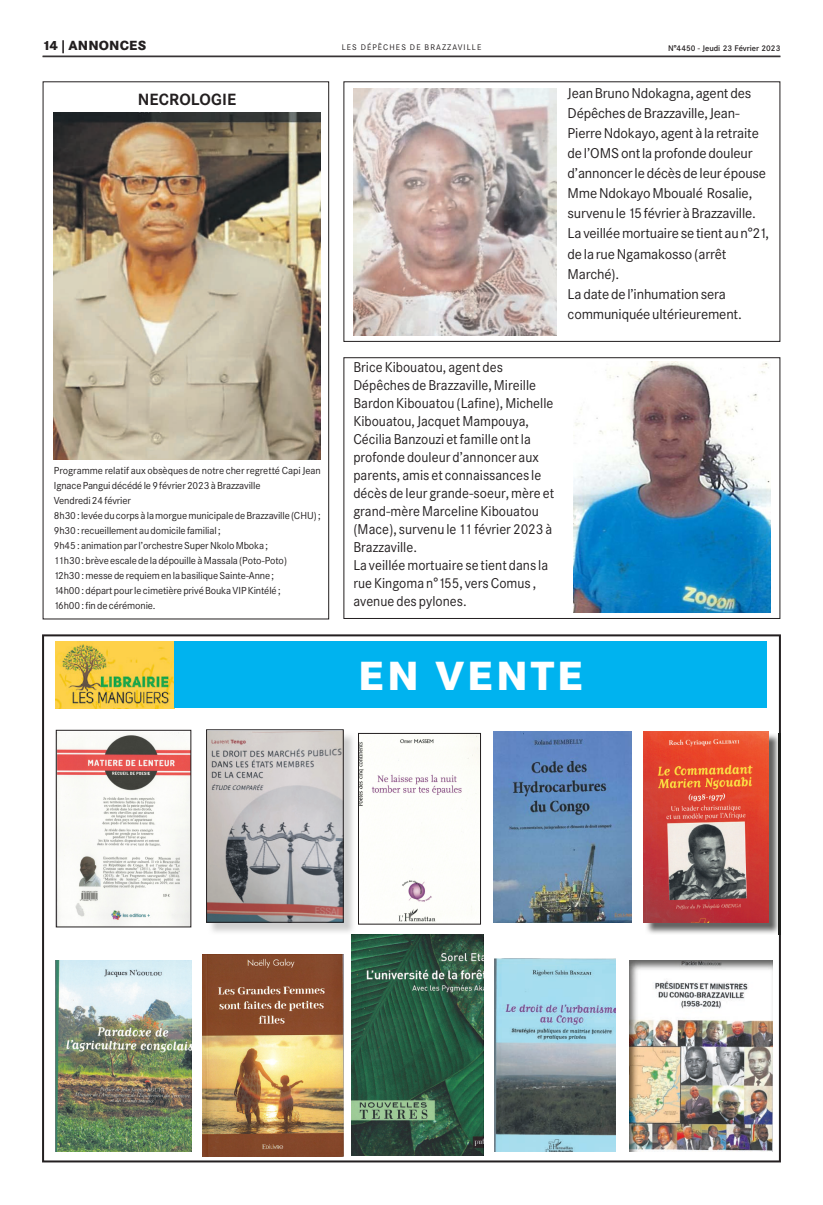
<style>
.page{position:relative;width:823px;height:1205px;background:#fff}
.page>*{position:absolute;margin:0;border:0;box-sizing:border-box;transform-origin:0 0}
.t1{font:800 40px "Corporate SBQ";letter-spacing:.07em;color:#fff}
.t2{font:700 16px "Corporate SBQ";letter-spacing:.01em;color:#231f20}
.t3{font:14px/18px "Corporate SBQ";color:#231f20;scale:.96 1}
.t4{font:14px/20px "Corporate SBQ";color:#231f20}
.t5{font:800 13px "Corporate SBQ";letter-spacing:.01em;color:#231f20}
.t6{font:10px/15px "Corporate SBQ";letter-spacing:-.01em;color:#231f20}
.t7{font:500 8px "Corporate SBQ";color:#231f20}
.t8{font:8px "Corporate SBQ";letter-spacing:.135em;color:#231f20}
</style>
<div class="page">
<hr style="left:43px;top:56px;width:737px;height:1px;background:#231f20">
<svg style="left:42px;top:634px;width:738px;height:528px"></svg>
<img style="left:56px;top:641px;width:118px;height:67px">
<div style="left:174px;top:641px;width:591px;height:67px;background:#00b3ef"></div>
<img style="left:208px;top:731px;width:148px;height:204px">
<img style="left:208px;top:731px;width:133px;height:189px">
<div style="left:206px;top:729px;width:137px;height:193px;border:1px solid #231f20"></div>
<img style="left:644px;top:733px;width:136px;height:202px">
<img style="left:643px;top:732px;width:124px;height:190px">
<img style="left:493px;top:732px;width:137px;height:190px">
<img style="left:629px;top:960px;width:142px;height:191px">
<img style="left:55px;top:960px;width:136px;height:191px">
<img style="left:494px;top:958px;width:121px;height:193px">
<img style="left:202px;top:954px;width:141px;height:202px">
<img style="left:351px;top:935px;width:132px;height:220px">
<img style="left:58px;top:732px;width:131px;height:193px">
<div style="left:56px;top:730px;width:135px;height:197px;border:1px solid #231f20"></div>
<img style="left:360px;top:735px;width:118px;height:187px">
<div style="left:358px;top:733px;width:122px;height:191px;border:1px solid #231f20"></div>
<div style="left:343px;top:357px;width:437px;height:262px;border:1px solid #231f20"></div>
<img style="left:573px;top:362px;width:197px;height:250px">
<div style="left:43px;top:81px;width:286px;height:538px;border:1px solid #231f20"></div>
<div style="left:343px;top:81px;width:437px;height:261px;border:1px solid #231f20"></div>
<img style="left:353px;top:88px;width:203px;height:248px">
<img style="left:54px;top:112px;width:266px;height:348px">
<h3 class="t5" style="left:43px;top:38px;width:105px">14 | ANNONCES</h3>
<p class="t8" style="left:341px;top:43px;width:141px">LES DÉPÊCHES DE BRAZZAVILLE</p>
<p class="t7" style="left:667px;top:43px;width:114px">N°4450 - Jeudi 23 Février 2023</p>
<h2 class="t2" style="left:138px;top:90px;width:100px">NECROLOGIE</h2>
<p class="t6" style="left:54px;top:463px;width:268px">Programme relatif aux obsèques de notre cher regretté Capi Jean Ignace Pangui décédé le 9 février 2023 à Brazzaville<br>Vendredi 24 février<br>8h30 : levée du corps à la morgue municipale de Brazzaville (CHU) ; 9h30 : recueillement au domicile familial ;<br>9h45 : animation par l’orchestre Super Nkolo Mboka ;<br>11h30 : brève escale de la dépouille à Massala (Poto-Poto)<br>12h30 : messe de requiem en la basilique Sainte-Anne ;<br>14h00 : départ pour le cimetière privé Bouka VIP Kintélé ;<br>16h00 : fin de cérémonie.</p>
<p class="t4" style="left:567px;top:84px;width:203px">Jean Bruno Ndokagna, agent des<br>Dépêches de Brazzaville, Jean-<br>Pierre Ndokayo, agent à la retraite de l’OMS ont la profonde douleur d’annoncer le décès de leur épouse<br>Mme Ndokayo Mboualé Rosalie, survenu le 15 février à Brazzaville.<br>La veillée mortuaire se tient au n°21, de la rue Ngamakosso (arrêt<br>Marché).<br>La date de l’inhumation sera communiquée ultérieurement.</p>
<p class="t3" style="left:353px;top:358px;width:210px">Brice Kibouatou, agent des<br>Dépêches de Brazzaville, Mireille<br>Bardon Kibouatou (Lafine), Michelle<br>Kibouatou, Jacquet Mampouya,<br>Cécilia Banzouzi et famille ont la profonde douleur d’annoncer aux parents, amis et connaissances le décès de leur grande-soeur, mère et grand-mère Marceline Kibouatou (Mace), survenu le 11 février 2023 à<br>Brazzaville.<br>La veillée mortuaire se tient dans la rue Kingoma n°155, vers Comus , avenue des pylones.</p>
<h1 class="t1" style="left:358px;top:650px;width:226px">EN VENTE</h1>
</div>
